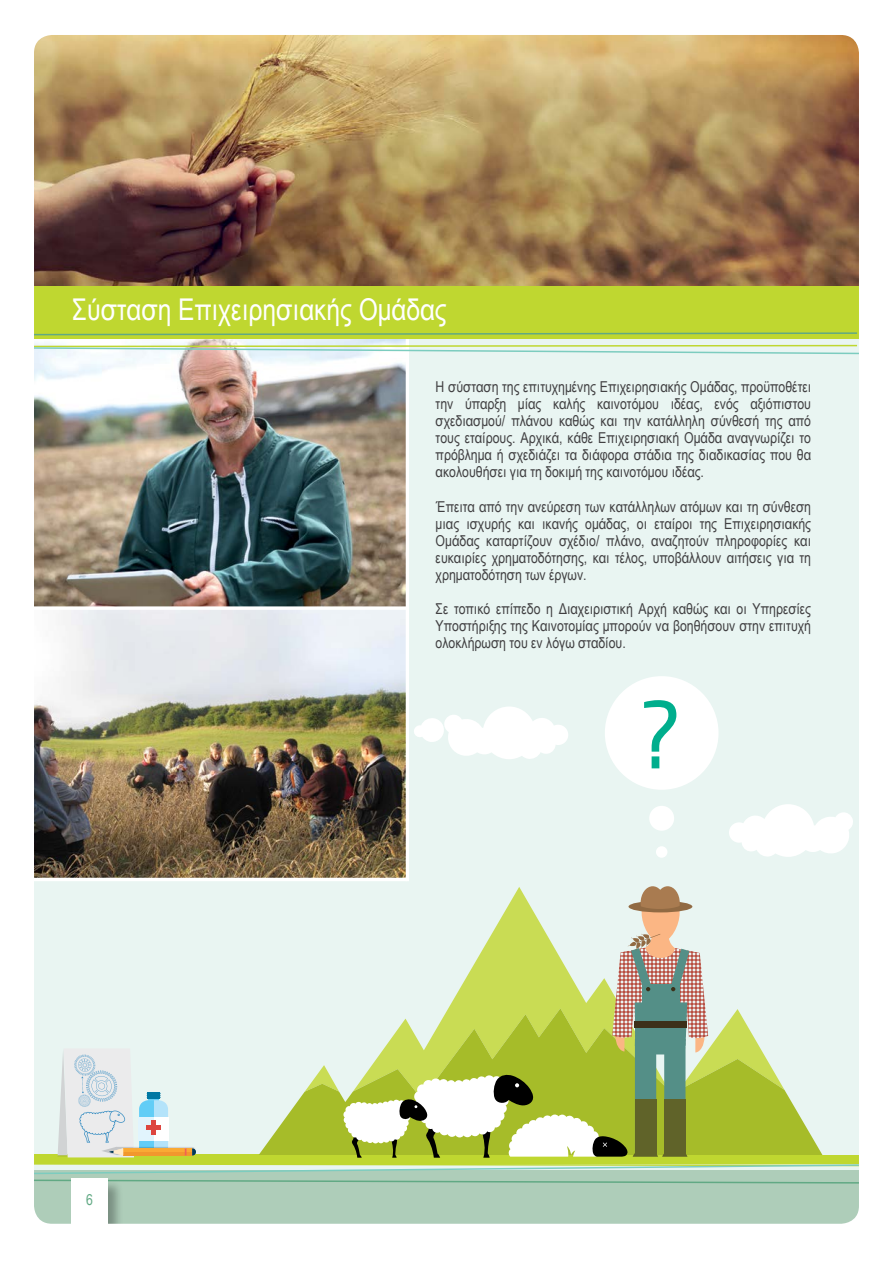
<style>
.page{position:relative;width:893px;height:1263px;background:#fff}
.page>*{position:absolute;margin:0;border:0;box-sizing:border-box;transform-origin:0 0}
.t1{font:86.7px "Soho Gothic Std";color:#00ae8d}
.t2{font:30px "Arial Narrow";color:#fff}
.t3{font:15px/17.1px "Arial Narrow";color:#414042;text-align:justify}
.t4{font:15px "Arial Narrow";color:#61a984}
</style>
<div class="page">
<img style="left:34px;top:35px;width:825px;height:1189px">
<h2 class="t2" style="left:72px;top:288px;width:376px">Σύσταση Επιχειρησιακής Ομάδας</h2>
<p class="t3" style="left:436px;top:377px;width:377px">Η σύσταση της επιτυχημένης Επιχειρησιακής Ομάδας, προϋποθέτει την ύπαρξη μίας καλής καινοτόμου ιδέας, ενός αξιόπιστου σχεδιασμού/ πλάνου καθώς και την κατάλληλη σύνθεσή της από τους εταίρους. Αρχικά, κάθε Επιχειρησιακή Ομάδα αναγνωρίζει το πρόβλημα ή σχεδιάζει τα διάφορα στάδια της διαδικασίας που θα ακολουθήσει για τη δοκιμή της καινοτόμου ιδέας.</p>
<p class="t3" style="left:436px;top:497px;width:377px">Έπειτα από την ανεύρεση των κατάλληλων ατόμων και τη σύνθεση μιας ισχυρής και ικανής ομάδας, οι εταίροι της Επιχειρησιακής Ομάδας καταρτίζουν σχέδιο/ πλάνο, αναζητούν πληροφορίες και ευκαιρίες χρηματοδότησης, και τέλος, υποβάλλουν αιτήσεις για τη χρηματοδότηση των έργων.</p>
<p class="t3" style="left:436px;top:600px;width:377px">Σε τοπικό επίπεδο η Διαχειριστική Αρχή καθώς και οι Υπηρεσίες Υποστήριξης της Καινοτομίας μπορούν να βοηθήσουν στην επιτυχή ολοκλήρωση του εν λόγω σταδίου.</p>
<p class="t4" style="left:86px;top:1189px;width:8px">6</p>
<h1 class="t1" style="left:641px;top:682px;width:42px">?</h1>
</div>
